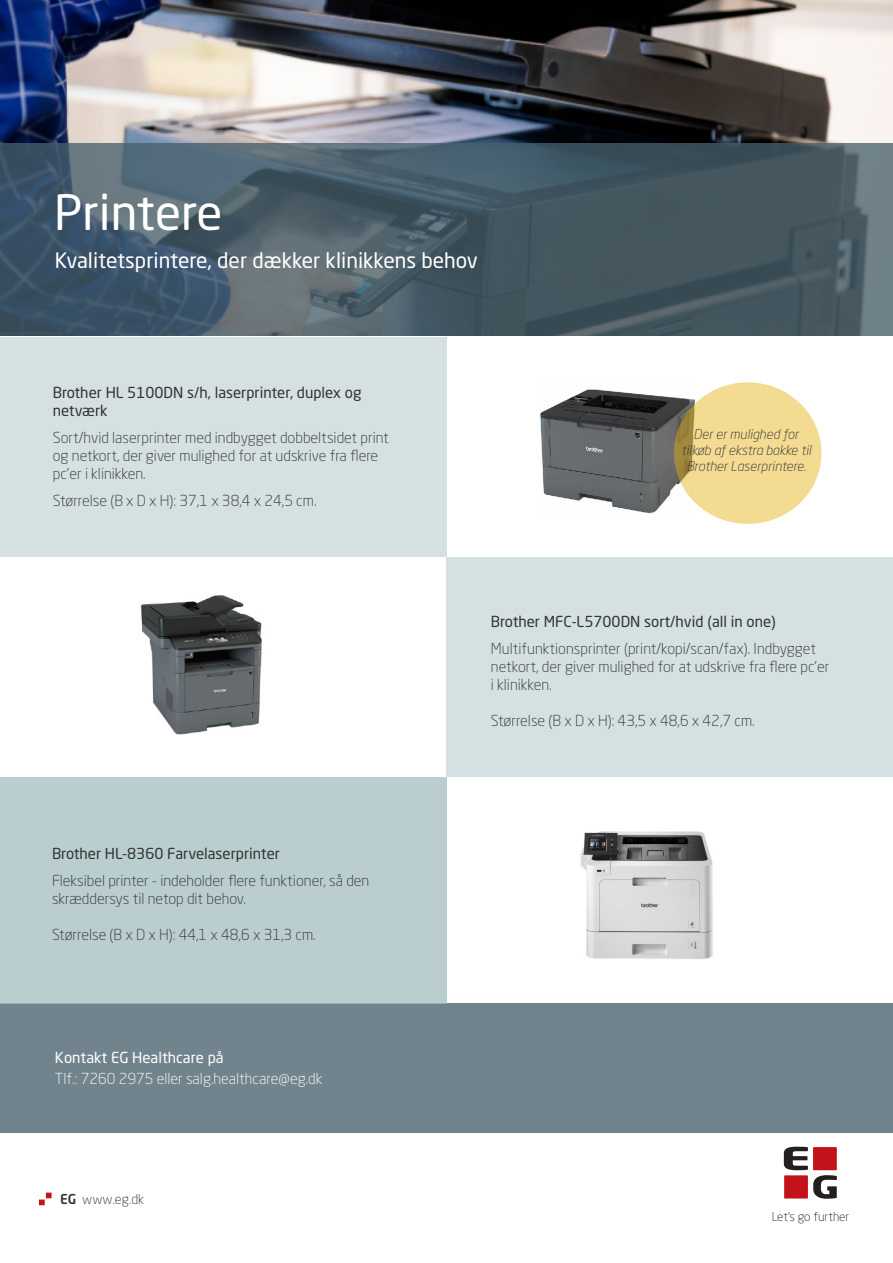
<style>
.page{position:relative;width:893px;height:1263px;background:#fff}
.page>*{position:absolute;margin:0;border:0;box-sizing:border-box;transform-origin:0 0}
.t1{font:48px "Neo Sans Std";color:#fff}
.t2{font:21px "Neo Sans Std";color:#fff}
.t3{font:300 15px/18px "Neo Sans Std";color:#333}
.t4{font:15px/18px "Neo Sans Std";color:#333}
.t5{font:300 15px/21px "Neo Sans Std";color:#fff}
.t6{font:italic 300 13.5px/16.2px "Neo Sans Std";color:#333;text-align:center}
.t7{font:300 13.5px "Neo Sans Std";color:#333}
.t8{font:300 12px "Neo Sans Std";color:#231f20}
.s1{font-weight:400}
.s2{font-weight:500}
</style>
<div class="page">
<div style="left:0;top:1003px;width:893px;height:130px;background:#71848e"></div>
<div style="left:0;top:337px;width:446px;height:219px;background:#d4e0e1"></div>
<img style="left:0;top:0;width:893px;height:144px">
<svg style="left:784px;top:1147px;width:53px;height:52px"></svg>
<svg style="left:39px;top:1192px;width:13px;height:13px"></svg>
<div style="left:446px;top:557px;width:447px;height:220px;background:#d4e0e1"></div>
<img style="left:540px;top:389px;width:154px;height:124px">
<img style="left:140px;top:595px;width:122px;height:140px">
<img style="left:580px;top:831px;width:133px;height:128px">
<div style="left:0;top:777px;width:446px;height:227px;background:#baced0"></div>
<svg style="left:0;top:144px;width:893px;height:192px;background:#485c67"></svg>
<svg style="left:674px;top:382px;width:147px;height:142px;background:#edd58c"></svg>
<p class="t1" style="left:54px;top:183px;width:170px">Printere</p>
<p class="t2" style="left:55px;top:247px;width:425px">Kvalitetsprintere, der dækker klinikkens behov</p>
<p class="t4" style="left:53px;top:383px;width:310px">Brother HL 5100DN s/h, laserprinter, duplex og netværk</p>
<p class="t3" style="left:53px;top:429px;width:338px">Sort/hvid laserprinter med indbygget dobbeltsidet print og netkort, der giver mulighed for at udskrive fra flere pc’er i klinikken.</p>
<p class="t3" style="left:53px;top:492px;width:265px">Størrelse (B x D x H): 37,1 x 38,4 x 24,5 cm.</p>
<p class="t6" style="left:681px;top:426px;width:132px">Der er mulighed for tilkøb af ekstra bakke til<br>Brother Laserprintere.</p>
<p class="t4" style="left:491px;top:612px;width:286px">Brother MFC-L5700DN sort/hvid (all in one)</p>
<p class="t3" style="left:491px;top:639px;width:340px">Multifunktionsprinter (print/kopi/scan/fax). Indbygget netkort, der giver mulighed for at udskrive fra flere pc’er i klinikken.</p>
<p class="t3" style="left:491px;top:711px;width:265px">Størrelse (B x D x H): 43,5 x 48,6 x 42,7 cm.</p>
<p class="t3" style="left:52px;top:839px;width:319px;line-height:27px"><span class="s1">Brother HL-8360 Farvelaserprinter<br></span>Fleksibel printer - indeholder flere funktioner, så den</p>
<p class="t3" style="left:52px;top:889px;width:195px">skræddersys til netop dit behov.</p>
<p class="t3" style="left:52px;top:925px;width:265px">Størrelse (B x D x H): 44,1 x 48,6 x 31,3 cm.</p>
<p class="t5" style="left:55px;top:1047px;width:269px"><span class="s1">Kontakt EG Healthcare på<br></span>Tlf.: 7260 2975 eller salg.healthcare@eg.dk</p>
<p class="t7" style="left:60px;top:1191px;width:86px"><span class="s2">EG</span> www.eg.dk</p>
<p class="t8" style="left:772px;top:1209px;width:79px">Let’s go further</p>
</div>
